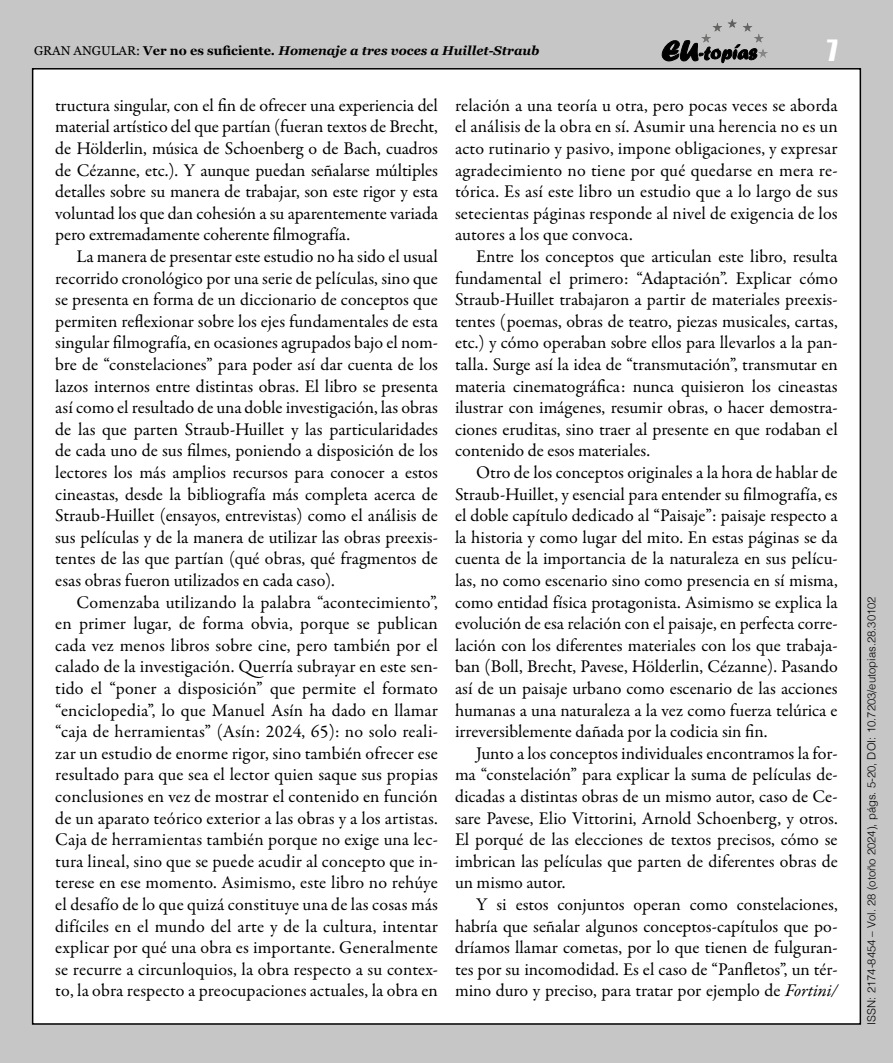
<style>
.page{position:relative;width:893px;height:1063px;background:#c6c6c6}
.page>*{position:absolute;margin:0;border:0;box-sizing:border-box;transform-origin:0 0}
.t1{font:27px "Impact";color:#fff}
.t2{font:18px/21.6px "Garamond Premr Pro";color:#000;text-align:justify}
.t3{font:italic 700 12.75px "Georgia";color:#000}
.t4{font:300 11.25px "Helvetica";color:#000}
.s1{font-weight:400;font-style:normal}
.s2{font-style:normal}
.s3{font-style:italic}
</style>
<div class="page">
<div style="left:33px;top:69px;width:827px;height:955px;background:#fff"></div>
<svg style="left:662px;top:40px;width:94px;height:23px"></svg>
<hr style="left:701px;top:19px;width:67px;height:1px;background:#585857">
<hr style="left:701px;top:20px;width:67px;height:1px;background:#595958">
<hr style="left:701px;top:21px;width:67px;height:1px;background:#5a5a59">
<hr style="left:701px;top:22px;width:67px;height:1px;background:#5c5c5b">
<hr style="left:701px;top:23px;width:67px;height:1px;background:#5d5d5c">
<hr style="left:701px;top:24px;width:67px;height:1px;background:#5f5f5e">
<hr style="left:701px;top:25px;width:67px;height:1px;background:#60605f">
<hr style="left:701px;top:26px;width:67px;height:1px;background:#626261">
<hr style="left:701px;top:27px;width:67px;height:1px;background:#636362">
<hr style="left:701px;top:28px;width:67px;height:1px;background:#656464">
<hr style="left:701px;top:29px;width:67px;height:1px;background:#666565">
<hr style="left:701px;top:30px;width:67px;height:1px;background:#676766">
<hr style="left:701px;top:31px;width:67px;height:1px;background:#696868">
<hr style="left:701px;top:32px;width:67px;height:1px;background:#6a6969">
<hr style="left:701px;top:33px;width:67px;height:1px;background:#6c6b6b">
<hr style="left:701px;top:34px;width:67px;height:1px;background:#6c6c6c">
<hr style="left:701px;top:35px;width:67px;height:1px;background:#6e6e6d">
<hr style="left:701px;top:36px;width:67px;height:1px;background:#6f6f6e">
<hr style="left:701px;top:37px;width:67px;height:1px;background:#717170">
<hr style="left:701px;top:38px;width:67px;height:1px;background:#727271">
<hr style="left:701px;top:39px;width:67px;height:1px;background:#747473">
<hr style="left:701px;top:40px;width:67px;height:1px;background:#757574">
<hr style="left:701px;top:41px;width:67px;height:1px;background:#767675">
<hr style="left:701px;top:42px;width:67px;height:1px;background:#787877">
<hr style="left:701px;top:43px;width:67px;height:1px;background:#797978">
<hr style="left:701px;top:44px;width:67px;height:1px;background:#7b7b7a">
<hr style="left:701px;top:45px;width:67px;height:1px;background:#7c7c7b">
<hr style="left:701px;top:46px;width:67px;height:1px;background:#7e7d7d">
<hr style="left:701px;top:47px;width:67px;height:1px;background:#7f7e7e">
<hr style="left:701px;top:48px;width:67px;height:1px;background:#818080">
<hr style="left:701px;top:49px;width:67px;height:1px;background:#828181">
<hr style="left:701px;top:50px;width:67px;height:1px;background:#828282">
<hr style="left:701px;top:51px;width:67px;height:1px;background:#848483">
<hr style="left:701px;top:52px;width:67px;height:1px;background:#858584">
<hr style="left:701px;top:53px;width:67px;height:1px;background:#878786">
<hr style="left:701px;top:54px;width:67px;height:1px;background:#888887">
<hr style="left:701px;top:55px;width:67px;height:1px;background:#898989">
<hr style="left:701px;top:56px;width:67px;height:1px;background:#8a8a8a">
<hr style="left:701px;top:57px;width:67px;height:1px;background:#8c8c8b">
<p class="t3" style="left:34px;top:41px;width:507px"><span class="s1">GRAN ANGULAR:</span> <span class="s2">Ver no es suficiente.</span> Homenaje a tres voces a Huillet-Straub</p>
<h1 class="t1" style="left:827px;top:29px;width:12px">7</h1>
<p class="t2" style="left:55px;top:95px;width:384px">tructura singular, con el fin de ofrecer una experiencia del material artístico del que partían (fueran textos de Brecht, de Hölderlin, música de Schoenberg o de Bach, cuadros de Cézanne, etc.). Y aunque puedan señalarse múltiples detalles sobre su manera de trabajar, son este rigor y esta voluntad los que dan cohesión a su aparentemente variada pero extremadamente coherente filmografía.</p>
<p class="t2" style="left:55px;top:246px;width:384px;text-indent:21px">La manera de presentar este estudio no ha sido el usual recorrido cronológico por una serie de películas, sino que se presenta en forma de un diccionario de conceptos que permiten reflexionar sobre los ejes fundamentales de esta singular filmografía, en ocasiones agrupados bajo el nom&shy;bre de “constelaciones” para poder así dar cuenta de los lazos internos entre distintas obras. El libro se presenta así como el resultado de una doble investigación, las obras de las que parten Straub-Huillet y las particularidades de cada uno de sus filmes, poniendo a disposición de los lectores los más amplios recursos para conocer a estos cineastas, desde la bibliografía más completa acerca de Straub-Huillet (ensayos, entrevistas) como el análisis de sus películas y de la manera de utilizar las obras preexis&shy;tentes de las que partían (qué obras, qué fragmentos de esas obras fueron utilizados en cada caso).</p>
<p class="t2" style="left:55px;top:592px;width:384px;text-indent:21px">Comenzaba utilizando la palabra “acontecimiento”, en primer lugar, de forma obvia, porque se publican cada vez menos libros sobre cine, pero también por el calado de la investigación. Querría subrayar en este sen&shy;tido el “poner a disposición” que permite el formato “enciclopedia”, lo que Manuel Asín ha dado en llamar “caja de herramientas” (Asín: 2024, 65): no solo reali&shy;zar un estudio de enorme rigor, sino también ofrecer ese resultado para que sea el lector quien saque sus propias conclusiones en vez de mostrar el contenido en función de un aparato teórico exterior a las obras y a los artistas.<br>Caja de herramientas también porque no exige una lec&shy;tura lineal, sino que se puede acudir al concepto que in&shy;terese en ese momento. Asimismo, este libro no rehúye el desafío de lo que quizá constituye una de las cosas más difíciles en el mundo del arte y de la cultura, intentar explicar por qué una obra es importante. Generalmente se recurre a circunloquios, la obra respecto a su contex&shy;to, la obra respecto a preocupaciones actuales, la obra en</p>
<p class="t2" style="left:455px;top:95px;width:384px">relación a una teoría u otra, pero pocas veces se aborda el análisis de la obra en sí. Asumir una herencia no es un acto rutinario y pasivo, impone obligaciones, y expresar agradecimiento no tiene por qué quedarse en mera re&shy;tórica. Es así este libro un estudio que a lo largo de sus setecientas páginas responde al nivel de exigencia de los autores a los que convoca.</p>
<p class="t2" style="left:455px;top:246px;width:384px;text-indent:21px">Entre los conceptos que articulan este libro, resulta fundamental el primero: “Adaptación”. Explicar cómo Straub-Huillet trabajaron a partir de materiales preexis&shy;tentes (poemas, obras de teatro, piezas musicales, cartas, etc.) y cómo operaban sobre ellos para llevarlos a la pan&shy;talla. Surge así la idea de “transmutación”, transmutar en materia cinematográfica: nunca quisieron los cineastas ilustrar con imágenes, resumir obras, o hacer demostra&shy;ciones eruditas, sino traer al presente en que rodaban el contenido de esos materiales.</p>
<p class="t2" style="left:455px;top:462px;width:384px;text-indent:21px">Otro de los conceptos originales a la hora de hablar de Straub-Huillet, y esencial para entender su filmografía, es el doble capítulo dedicado al “Paisaje”: paisaje respecto a la historia y como lugar del mito. En estas páginas se da cuenta de la importancia de la naturaleza en sus pelícu&shy;las, no como escenario sino como presencia en sí misma, como entidad física protagonista. Asimismo se explica la evolución de esa relación con el paisaje, en perfecta corre&shy;lación con los diferentes materiales con los que trabaja&shy;ban (Boll, Brecht, Pavese, Hölderlin, Cézanne). Pasando así de un paisaje urbano como escenario de las acciones humanas a una naturaleza a la vez como fuerza telúrica e irreversiblemente dañada por la codicia sin fin.</p>
<p class="t2" style="left:455px;top:743px;width:384px;text-indent:21px">Junto a los conceptos individuales encontramos la for&shy;ma “constelación” para explicar la suma de películas de&shy;dicadas a distintas obras de un mismo autor, caso de Ce&shy;sare Pavese, Elio Vittorini, Arnold Schoenberg, y otros.<br>El porqué de las elecciones de textos precisos, cómo se imbrican las películas que parten de diferentes obras de un mismo autor.</p>
<p class="t2" style="left:455px;top:894px;width:384px;text-indent:21px">Y si estos conjuntos operan como constelaciones, habría que señalar algunos conceptos-capítulos que po&shy;dríamos llamar cometas, por lo que tienen de fulguran&shy;tes por su incomodidad. Es el caso de “Panfletos”, un tér&shy;mino duro y preciso, para tratar por ejemplo de <span class="s3">Fortini/</span></p>
<p class="t4" style="left:862px;top:1025px;width:430px;rotate:-90deg">ISSN: 2174-8454 – Vol. 28 (otoño 2024), págs. 5-20, DOI: 10.7203/eutopias.28.30102</p>
</div>
